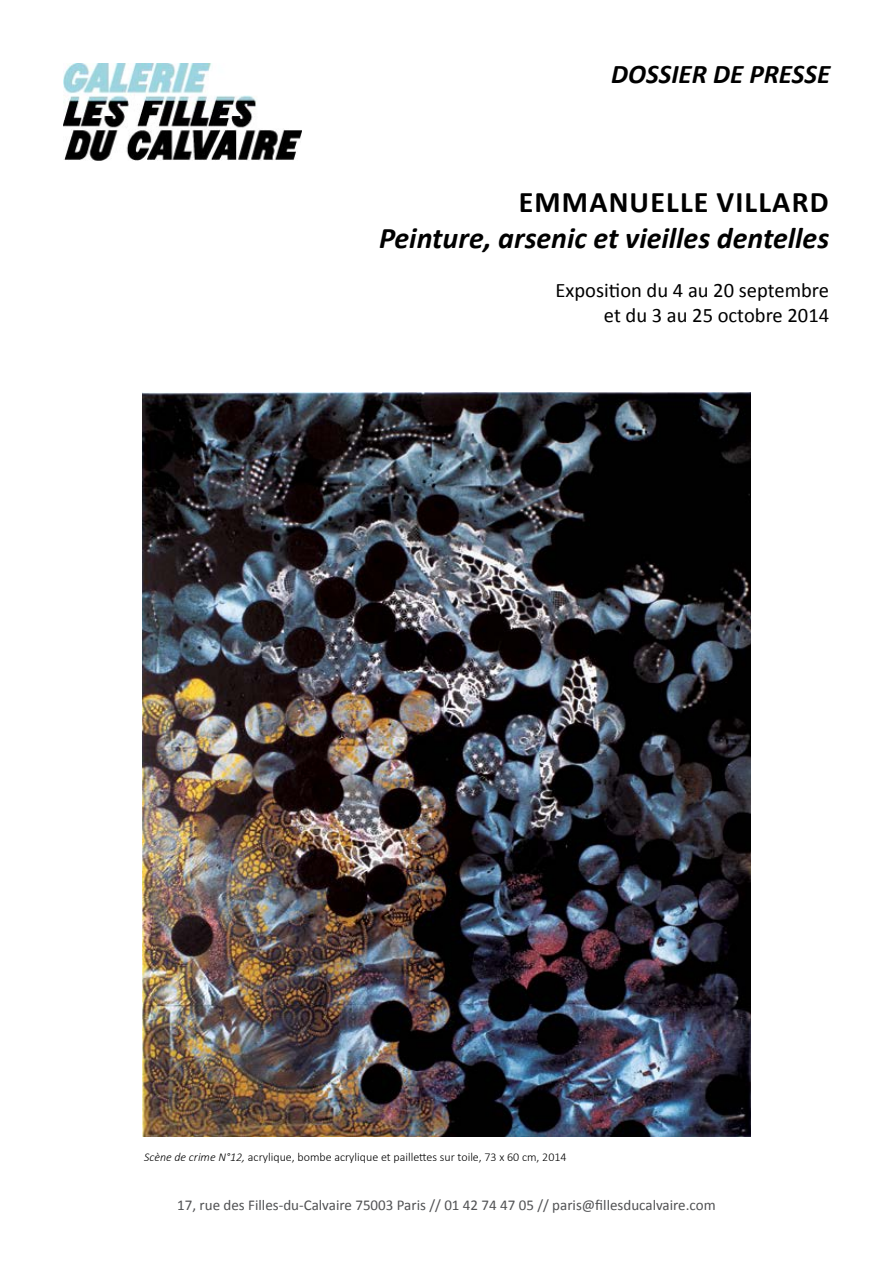
<style>
.page{position:relative;width:893px;height:1263px;background:#fff}
.page>*{position:absolute;margin:0;border:0;box-sizing:border-box;transform-origin:0 0}
.t1{font:italic 700 30px "Calibri";color:#000}
.t2{font:700 30px "Calibri";letter-spacing:.04em;color:#000}
.t3{font:italic 700 27px "Calibri";color:#000}
.t4{font:20.55px/24.8px "Calibri";color:#000;text-align:right}
.t5{font:15px "Calibri";color:#515254}
.t6{font:300 12px "Calibri";color:#000}
.s1{font-style:italic}
</style>
<div class="page">
<img style="left:64px;top:64px;width:238px;height:97px">
<img style="left:142px;top:392px;width:608px;height:744px">
<h2 class="t3" style="left:611px;top:57px;width:220px">DOSSIER DE PRESSE</h2>
<h1 class="t2" style="left:519px;top:183px;width:311px">EMMANUELLE VILLARD</h1>
<h1 class="t1" style="left:379px;top:219px;width:452px">Peinture, arsenic et vieilles dentelles</h1>
<h3 class="t4" style="left:555px;top:278px;width:275px">Exposition du 4 au 20 septembre et du 3 au 25 octobre 2014</h3>
<p class="t6" style="left:144px;top:1149px;width:424px"><span class="s1">Scène de crime N°12,</span> acrylique, bombe acrylique et paillettes sur toile, 73 x 60 cm, 2014</p>
<p class="t5" style="left:177px;top:1196px;width:540px">17, rue des Filles-du-Calvaire 75003 Paris // 01 42 74 47 05 // paris@fillesducalvaire.com</p>
</div>
